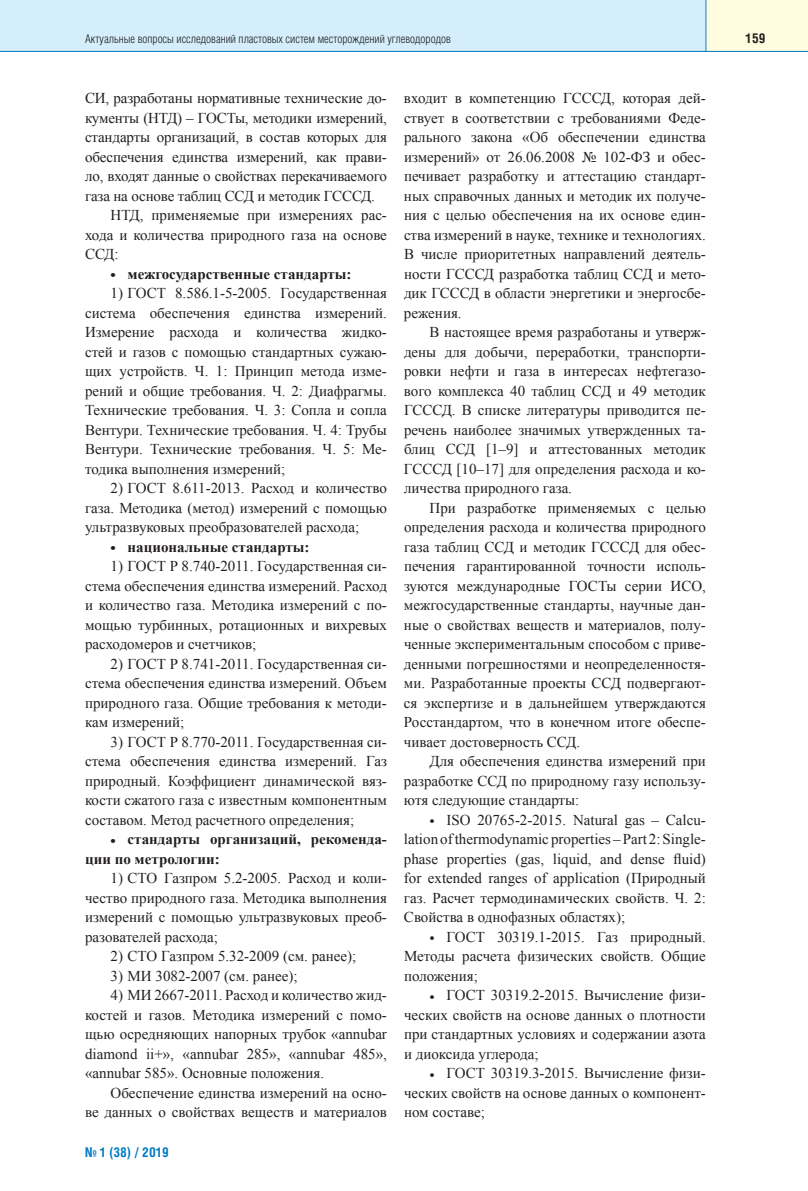
<style>
.page{position:relative;width:808px;height:1191px;background:#fff}
.page>*{position:absolute;margin:0;border:0;box-sizing:border-box;transform-origin:0 0}
.t1{font:15px/19.5px "Times New Roman";color:#231f20;text-align:justify}
.t2{font:700 15px/19.5px "Times New Roman";color:#231f20}
.t3{font:700 13.5px "Helios Cond";color:#0079c2}
.t4{font:700 13.5px "Helios Cond";color:#231f20}
.t5{font:300 12px "Helios Cond";color:#231f20}
</style>
<div class="page">
<div style="left:0;top:0;width:706px;height:51px;background:#d4effb"></div>
<div style="left:706px;top:0;width:102px;height:51px;background:#fffce0"></div>
<hr style="left:0;top:51px;width:808px;height:1px;background:#0079c2">
<hr style="left:705px;top:0;width:1px;height:51px;background:#0079c2">
<p class="t5" style="left:85px;top:34px;width:367px">Актуальные вопросы исследований пластовых систем месторождений углеводородов</p>
<p class="t4" style="left:746px;top:33px;width:21px">159</p>
<p class="t1" style="left:85px;top:88px;width:303px">СИ, разработаны нормативные технические до-</p>
<p class="t1" style="left:85px;top:108px;width:303px">кументы (НТД) – ГОСТы, методики измерений,</p>
<p class="t1" style="left:85px;top:127px;width:303px">стандарты организаций, в состав которых для</p>
<p class="t1" style="left:85px;top:147px;width:303px">обеспечения единства измерений, как прави-</p>
<p class="t1" style="left:85px;top:166px;width:303px">ло, входят данные о свойствах перекачиваемого</p>
<p class="t1" style="left:85px;top:186px;width:291px">газа на основе таблиц ССД и методик ГСССД.</p>
<p class="t1" style="left:111px;top:205px;width:278px">НТД, применяемые при измерениях рас-</p>
<p class="t1" style="left:85px;top:225px;width:303px">хода и количества природного газа на основе</p>
<p class="t1" style="left:85px;top:244px;width:35px">ССД:</p>
<p class="t2" style="left:111px;top:264px;width:242px">• межгосударственные стандарты:</p>
<p class="t1" style="left:85px;top:283px;width:303px;text-indent:26px">1) ГОСТ 8.586.1-5-2005. Государственная система обеспечения единства измерений.<br>Измерение расхода и количества жидко&shy;стей и газов с помощью стандартных сужаю&shy;щих устройств. Ч. 1: Принцип метода изме&shy;рений и общие требования. Ч. 2: Диафрагмы.<br>Технические требования. Ч. 3: Сопла и сопла Вентури. Технические требования. Ч. 4: Трубы Вентури. Технические требования. Ч. 5: Ме&shy;тодика выполнения измерений;</p>
<p class="t1" style="left:85px;top:478px;width:303px;text-indent:26px">2) ГОСТ 8.611-2013. Расход и количество газа. Методика (метод) измерений с помощью ультразвуковых преобразователей расхода;</p>
<p class="t2" style="left:111px;top:537px;width:200px">• национальные стандарты:</p>
<p class="t1" style="left:85px;top:556px;width:303px;text-indent:26px">1) ГОСТ Р 8.740-2011. Государственная си&shy;стема обеспечения единства измерений. Расход и количество газа. Методика измерений с по&shy;мощью турбинных, ротационных и вихревых расходомеров и счетчиков;</p>
<p class="t1" style="left:85px;top:654px;width:303px;text-indent:26px">2) ГОСТ Р 8.741-2011. Государственная си&shy;стема обеспечения единства измерений. Объем природного газа. Общие требования к методи&shy;кам измерений;</p>
<p class="t1" style="left:85px;top:732px;width:303px;text-indent:26px">3) ГОСТ Р 8.770-2011. Государственная си&shy;стема обеспечения единства измерений. Газ природный. Коэффициент динамической вяз&shy;кости сжатого газа с известным компонентным составом. Метод расчетного определения;</p>
<p class="t2" style="left:85px;top:829px;width:303px;text-indent:26px">• стандарты организаций, рекоменда&shy;ции по метрологии:</p>
<p class="t1" style="left:85px;top:868px;width:303px;text-indent:26px">1) СТО Газпром 5.2-2005. Расход и коли&shy;чество природного газа. Методика выполнения измерений с помощью ультразвуковых преоб&shy;разователей расхода;</p>
<p class="t1" style="left:111px;top:946px;width:247px">2) СТО Газпром 5.32-2009 (см. ранее);</p>
<p class="t1" style="left:111px;top:966px;width:188px">3) МИ 3082-2007 (см. ранее);</p>
<p class="t1" style="left:85px;top:985px;width:303px;text-indent:26px">4) МИ 2667-2011. Расход и количество жид&shy;костей и газов. Методика измерений с помо&shy;щью осредняющих напорных трубок «annubar diamond ii+», «annubar 285», «annubar 485», «annubar 585». Основные положения.</p>
<p class="t1" style="left:85px;top:1083px;width:303px;text-align:right">Обеспечение единства измерений на осно-<br>ве данных о свойствах веществ и материалов</p>
<p class="t3" style="left:85px;top:1147px;width:85px">№ 1 (38) / 2019</p>
<p class="t1" style="left:404px;top:88px;width:303px">входит в компетенцию ГСССД, которая дей&shy;ствует в соответствии с требованиями Феде&shy;рального закона «Об обеспечении единства измерений» от 26.06.2008 № 102-ФЗ и обес&shy;печивает разработку и аттестацию стандарт&shy;ных справочных данных и методик их получе&shy;ния с целью обеспечения на их основе един&shy;ства измерений в науке, технике и технологиях.<br>В числе приоритетных направлений деятель&shy;ности ГСССД разработка таблиц ССД и мето&shy;дик ГСССД в области энергетики и энергосбе&shy;режения.</p>
<p class="t1" style="left:404px;top:322px;width:303px;text-indent:26px">В настоящее время разработаны и утверж&shy;дены для добычи, переработки, транспорти&shy;ровки нефти и газа в интересах нефтегазо&shy;вого комплекса 40 таблиц ССД и 49 методик ГСССД. В списке литературы приводится пе&shy;речень наиболее значимых утвержденных та&shy;блиц ССД [1–9] и аттестованных методик ГСССД [10–17] для определения расхода и ко&shy;личества природного газа.</p>
<p class="t1" style="left:404px;top:498px;width:303px;text-indent:26px">При разработке применяемых с целью определения расхода и количества природного газа таблиц ССД и методик ГСССД для обес&shy;печения гарантированной точности исполь&shy;зуются международные ГОСТы серии ИСО, межгосударственные стандарты, научные дан&shy;ные о свойствах веществ и материалов, полу&shy;ченные экспериментальным способом с приве&shy;денными погрешностями и неопределенностя&shy;ми. Разработанные проекты ССД подвергают&shy;ся экспертизе и в дальнейшем утверждаются Росстандартом, что в конечном итоге обеспе&shy;чивает достоверность ССД.</p>
<p class="t1" style="left:404px;top:751px;width:303px;text-indent:26px">Для обеспечения единства измерений при разработке ССД по природному газу использу&shy;ютя следующие стандарты:</p>
<p class="t1" style="left:404px;top:810px;width:303px;text-indent:26px">• ISO 20765-2-2015. Natural gas – Calcu&shy;lation of thermodynamic properties – Part 2: Single&shy;phase properties (gas, liquid, and dense fluid) for extended ranges of application (Природный газ. Расчет термодинамических свойств. Ч. 2:<br>Свойства в однофазных областях);</p>
<p class="t1" style="left:404px;top:927px;width:303px;text-indent:26px">• ГОСТ 30319.1-2015. Газ природный.<br>Методы расчета физических свойств. Общие положения;</p>
<p class="t1" style="left:404px;top:985px;width:303px;text-indent:26px">• ГОСТ 30319.2-2015. Вычисление физи&shy;ческих свойств на основе данных о плотности при стандартных условиях и содержании азота и диоксида углерода;</p>
<p class="t1" style="left:404px;top:1063px;width:303px;text-indent:26px">• ГОСТ 30319.3-2015. Вычисление физи&shy;ческих свойств на основе данных о компонент&shy;ном составе;</p>
</div>
